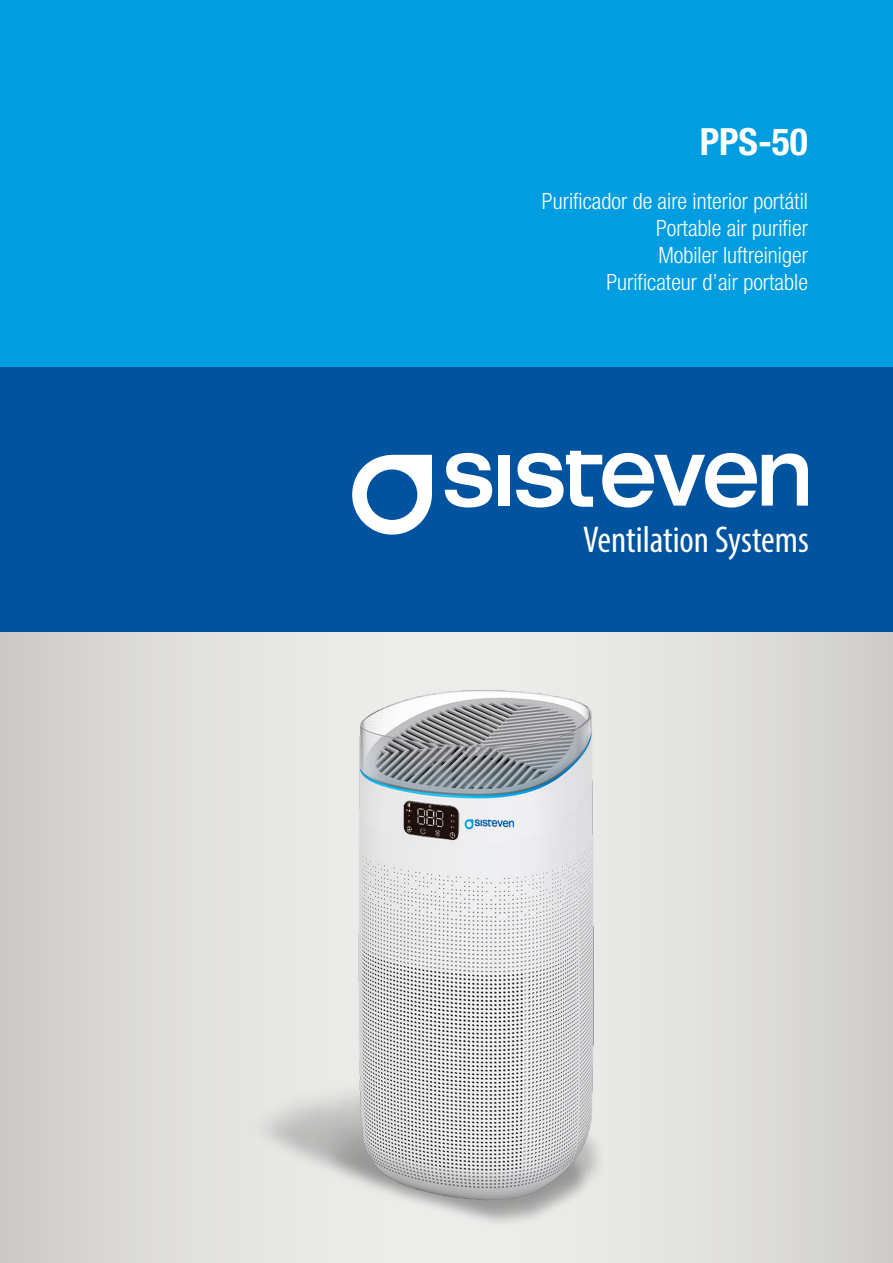
<style>
.page{position:relative;width:893px;height:1263px;background:#fff}
.page>*{position:absolute;margin:0;border:0;box-sizing:border-box;transform-origin:0 0}
.t1{font:condensed 37.5px "Myriad Pro";color:#fff}
.t2{font:700 condensed 37.5px "Helvetica Neue LT Std";color:#fff}
.t3{font:300 condensed 22.5px/27px "Helvetica Neue LT Std";color:#fff;text-align:right}
</style>
<div class="page">
<div style="left:0;top:631px;width:893px;height:632px;background:linear-gradient(to bottom,#d7d7d5,#d6d6d4)"></div>
<img style="left:182px;top:642px;width:534px;height:621px">
<div style="left:0;top:0;width:893px;height:368px;background:#009ee0"></div>
<div style="left:0;top:368px;width:893px;height:264px;background:#00539f"></div>
<svg style="left:445px;top:453px;width:47px;height:54px"></svg>
<div style="left:499px;top:455px;width:11px;height:51px;background:#fff"></div>
<svg style="left:352px;top:455px;width:80px;height:80px"></svg>
<svg style="left:516px;top:451px;width:292px;height:56px"></svg>
<h1 class="t2" style="left:700px;top:119px;width:110px">PPS-50</h1>
<p class="t3" style="left:542px;top:188px;width:267px">Purificador de aire interior portátil<br>Portable air purifier<br>Mobiler luftreiniger<br>Purificateur d’air portable</p>
<h1 class="t1" style="left:583px;top:517px;width:227px">Ventilation Systems</h1>
</div>
